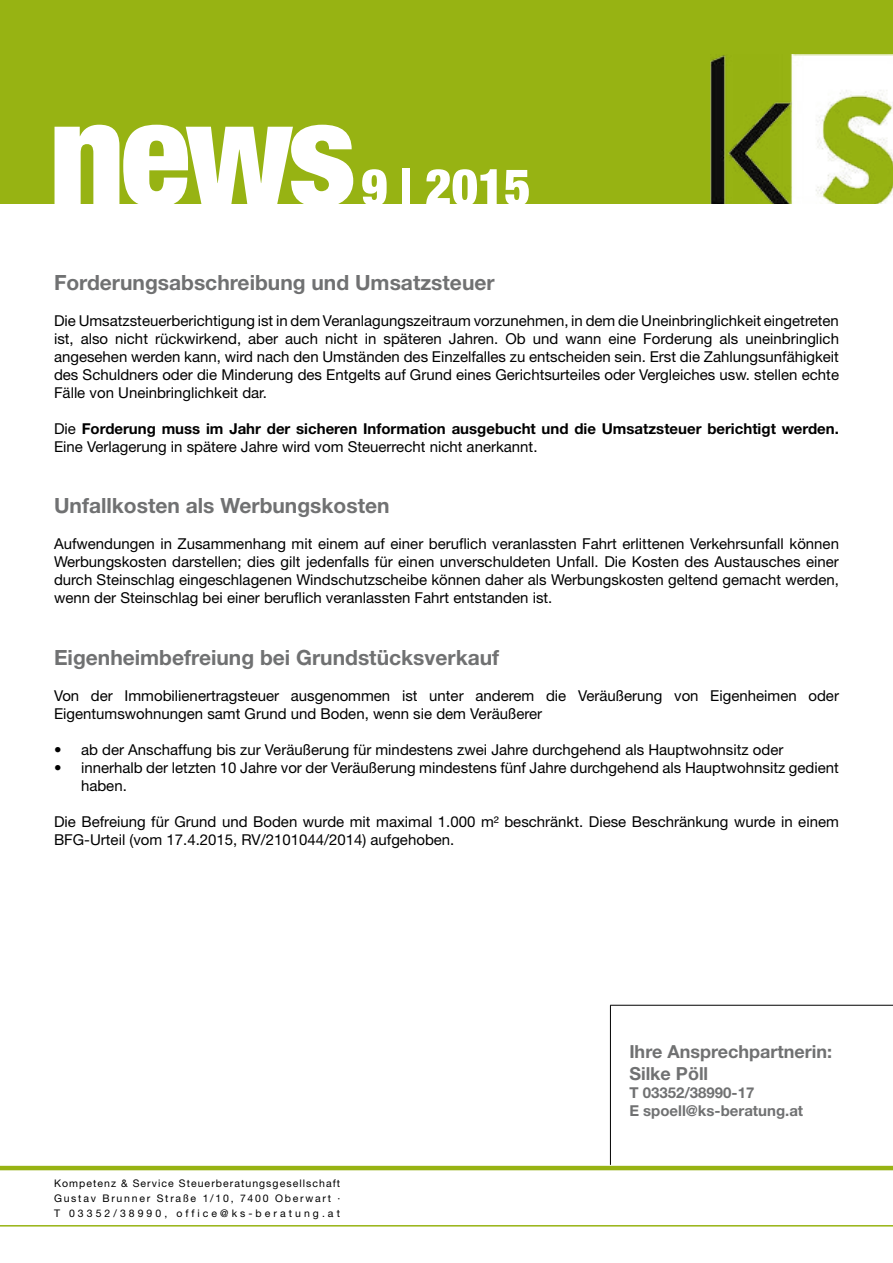
<style>
.page{position:relative;width:893px;height:1263px;background:#fff}
.page>*{position:absolute;margin:0;border:0;box-sizing:border-box;transform-origin:0 0}
.t1{font:900 condensed 144.9px "Helvetica Neue";color:#fff}
.t2{font:900 condensed 50.7px "Helvetica Neue";color:#fff}
.t3{font:700 21px "Helvetica Neue";color:#707172}
.t4{font:700 18px/21.6px "Helvetica Neue";color:#707172}
.t5{font:15px/18px "Helvetica Neue";color:#000}
.t6{font:700 15px/18px "Helvetica Neue";color:#000}
.t7{font:700 15px/18px "Helvetica Neue";color:#707172}
.t8{font:10.5px/15px "Helvetica Neue";letter-spacing:.29em;color:#000;text-align:justify}
.s1{font-weight:400}
</style>
<div class="page">
<div style="left:0;top:0;width:893px;height:204px;background:#97b313"></div>
<hr style="left:0;top:1166px;width:893px;height:4px;background:#97b313">
<hr style="left:0;top:1225px;width:893px;height:1px;background:#97b313">
<img style="left:710px;top:54px;width:183px;height:150px">
<hr style="left:610px;top:1005px;width:1px;height:160px;background:#000">
<hr style="left:610px;top:1005px;width:283px;height:1px;background:#000">
<h1 class="t1" style="left:49px;top:64px;width:308px">news</h1>
<h2 class="t2" style="left:361px;top:156px;width:171px">9 | 2015</h2>
<h3 class="t3" style="left:54px;top:270px;width:442px">Forderungsabschreibung und Umsatzsteuer</h3>
<p class="t5" style="left:54px;top:312px;width:786px;text-align:justify">Die Umsatzsteuerberichtigung ist in dem Veranlagungszeitraum vorzunehmen, in dem die Uneinbringlichkeit eingetreten ist, also nicht rückwirkend, aber auch nicht in späteren Jahren. Ob und wann eine Forderung als uneinbringlich angesehen werden kann, wird nach den Umständen des Einzelfalles zu entscheiden sein. Erst die Zahlungsunfähigkeit des Schuldners oder die Minderung des Entgelts auf Grund eines Gerichtsurteiles oder Vergleiches usw. stellen echte Fälle von Uneinbringlichkeit dar.</p>
<p class="t6" style="left:54px;top:419px;width:786px"><span class="s1">Die</span> Forderung muss im Jahr der sicheren Information ausgebucht und die Umsatzsteuer berichtigt werden.<br><span class="s1">Eine Verlagerung in spätere Jahre wird vom Steuerrecht nicht anerkannt.</span></p>
<h3 class="t3" style="left:54px;top:493px;width:337px">Unfallkosten als Werbungskosten</h3>
<p class="t5" style="left:54px;top:535px;width:786px;text-align:justify">Aufwendungen in Zusammenhang mit einem auf einer beruflich veranlassten Fahrt erlittenen Verkehrsunfall können Werbungskosten darstellen; dies gilt jedenfalls für einen unverschuldeten Unfall. Die Kosten des Austausches einer durch Steinschlag eingeschlagenen Windschutzscheibe können daher als Werbungskosten geltend gemacht werden, wenn der Steinschlag bei einer beruflich veranlassten Fahrt entstanden ist.</p>
<h3 class="t3" style="left:54px;top:644px;width:447px">Eigenheimbefreiung bei Grundstücksverkauf</h3>
<p class="t5" style="left:54px;top:686px;width:786px">Von der Immobilienertragsteuer ausgenommen ist unter anderem die Veräußerung von Eigenheimen oder<br>Eigentumswohnungen samt Grund und Boden, wenn sie dem Veräußerer</p>
<p class="t5" style="left:54px;top:740px;width:731px">• ab der Anschaffung bis zur Veräußerung für mindestens zwei Jahre durchgehend als Hauptwohnsitz oder</p>
<p class="t5" style="left:81px;top:758px;width:759px;text-indent:-27px">• innerhalb der letzten 10 Jahre vor der Veräußerung mindestens fünf Jahre durchgehend als Hauptwohnsitz gedient haben.</p>
<p class="t5" style="left:54px;top:812px;width:786px">Die Befreiung für Grund und Boden wurde mit maximal 1.000 m² beschränkt. Diese Beschränkung wurde in einem<br>BFG-Urteil (vom 17.4.2015, RV/2101044/2014) aufgehoben.</p>
<p class="t8" style="left:54px;top:1175px;width:288px">Kompetenz &amp; Service Steuerberatungsgesellschaft Gustav Brunner Straße 1/10, 7400 Oberwart · T 03352/38990, office@ks-beratung.at</p>
<p class="t4" style="left:629px;top:1040px;width:204px">Ihre Ansprechpartnerin:<br>Silke Pöll</p>
<p class="t7" style="left:629px;top:1083px;width:175px">T 03352/38990-17<br>E spoell@ks-beratung.at</p>
</div>
